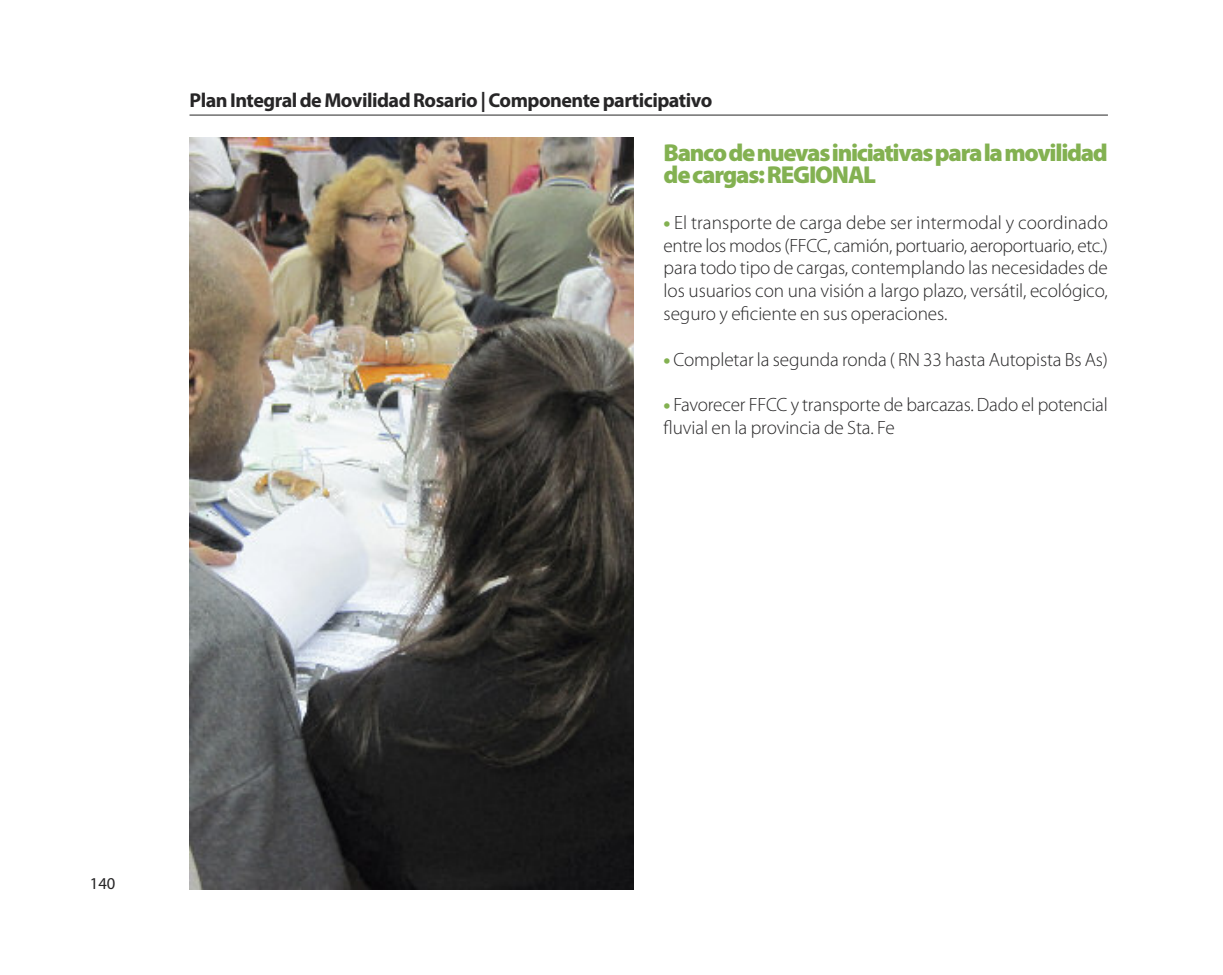
<style>
.page{position:relative;width:1223px;height:975px;background:#fff}
.page>*{position:absolute;margin:0;border:0;box-sizing:border-box;transform-origin:0 0}
.t1{font:900 24.5px/22.8px "Myriad Pro";letter-spacing:-.055em;color:#83b151}
.t2{font:700 20.12px "Myriad Pro";letter-spacing:-.025em;color:#272627}
.t3{font:300 19.25px/22.8px "Myriad Pro";letter-spacing:-.005em;color:#272627;text-align:justify}
.t4{font:16.62px "Myriad Pro";color:#272627}
.s1{font-weight:900;color:#83b151}
</style>
<div class="page">
<hr style="left:189px;top:115px;width:918px;height:1px;background:#272627">
<img style="left:189px;top:138px;width:444px;height:750px">
<p class="t2" style="left:189px;top:93px;width:524px">PlanIntegraldeMovilidadRosario|Componenteparticipativo</p>
<p class="t1" style="left:663px;top:143px;width:445px">Bancodenuevasiniciativasparalamovilidad decargas:REGIONAL</p>
<p class="t3" style="left:663px;top:212px;width:445px"><span class="s1">•</span> El transporte de carga debe ser intermodal y coordinado entre los modos (FFCC, camión, portuario, aeroportuario, etc.) para todo tipo de cargas, contemplando las necesidades de los usuarios con una visión a largo plazo, versátil, ecológico, seguro y eficiente en sus operaciones.</p>
<p class="t3" style="left:663px;top:349px;width:445px"><span class="s1">•</span> Completar la segunda ronda ( RN 33 hasta Autopista Bs As)</p>
<p class="t3" style="left:663px;top:394px;width:445px"><span class="s1">•</span> Favorecer FFCC y transporte de barcazas. Dado el potencial fluvial en la provincia de Sta. Fe</p>
<p class="t4" style="left:90px;top:877px;width:27px">140</p>
</div>
